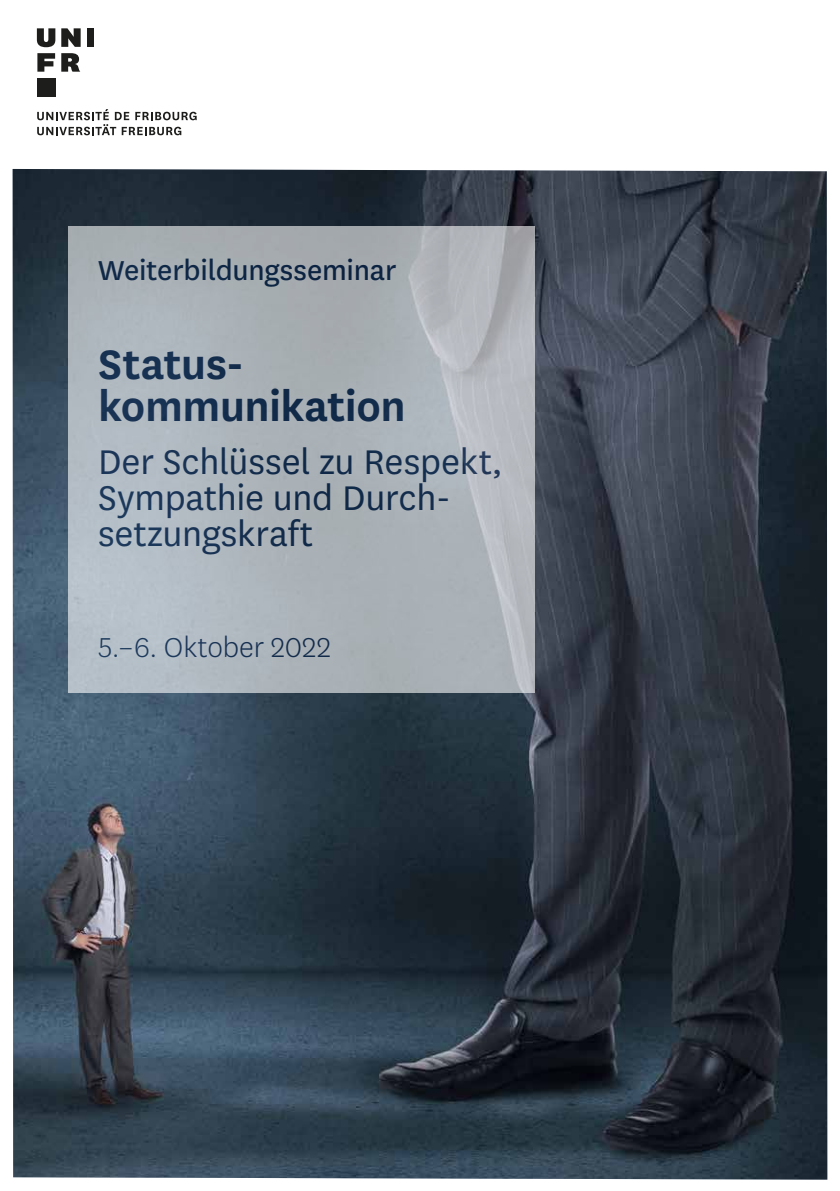
<style>
.page{position:relative;width:840px;height:1191px;background:#fff}
.page>*{position:absolute;margin:0;border:0;box-sizing:border-box;transform-origin:0 0}
.t1{font:600 48px/42px "National Uni Fr";letter-spacing:-.01em;color:#001e49}
.t2{font:40px/36px "National Uni Fr";letter-spacing:-.005em;color:#001e49}
.t3{font:32px "National Uni Fr";letter-spacing:-.005em;color:#001e49}
.t4{font:300 32px "National Uni Fr";letter-spacing:-.005em;color:#001e49}
</style>
<div class="page">
<svg style="left:37px;top:109px;width:159px;height:26px"></svg>
<svg style="left:37px;top:28px;width:18px;height:19px"></svg>
<svg style="left:61px;top:28px;width:20px;height:19px"></svg>
<div style="left:87px;top:28px;width:7px;height:19px;background:#1d1d1b"></div>
<svg style="left:37px;top:53px;width:18px;height:19px"></svg>
<div style="left:37px;top:78px;width:18px;height:18px;background:#1d1d1b"></div>
<svg style="left:61px;top:53px;width:19px;height:19px"></svg>
<img style="left:13px;top:169px;width:813px;height:1010px">
<svg style="left:68px;top:226px;width:466px;height:466px;background:#adb4ba"></svg>
<p class="t3" style="left:98px;top:249px;width:299px">Weiterbildungsseminar</p>
<p class="t1" style="left:98px;top:340px;width:309px">Status&shy;kommunikation</p>
<p class="t2" style="left:98px;top:442px;width:406px">Der Schlüssel zu Respekt,<br>Sympathie und Durch&shy;setzungskraft</p>
<p class="t4" style="left:98px;top:627px;width:234px">5.–6. Oktober 2022</p>
</div>
